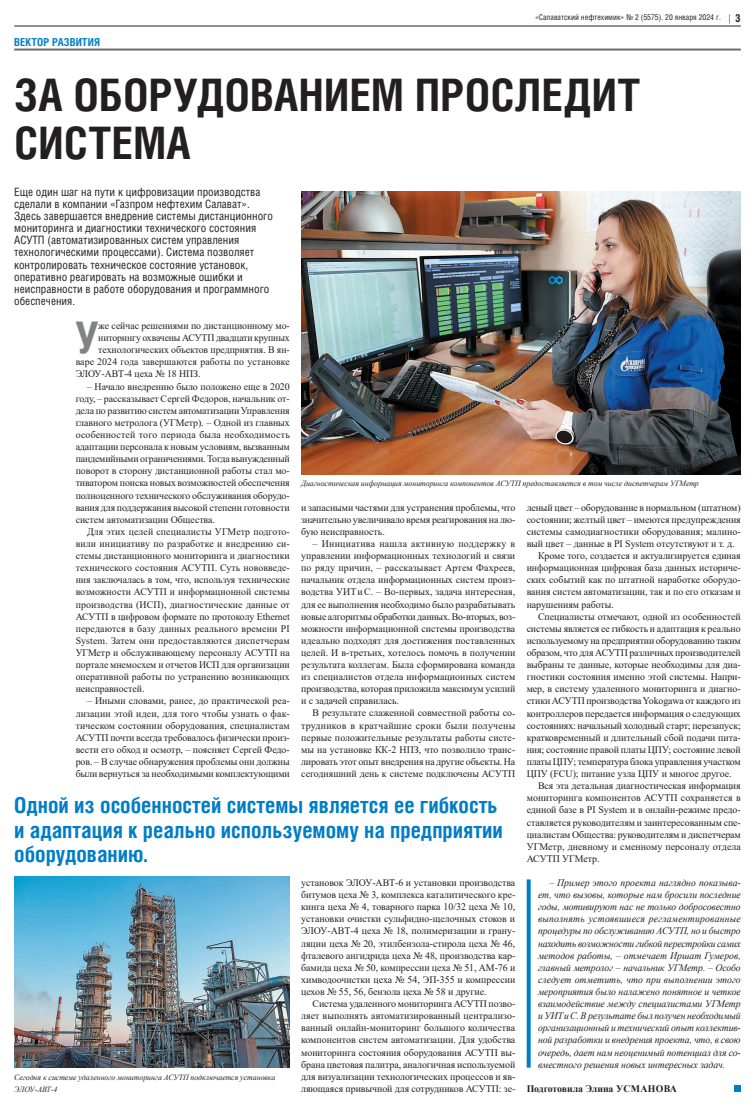
<style>
.page{position:relative;width:755px;height:1106px;background:#fff}
.page>*{position:absolute;margin:0;border:0;box-sizing:border-box;transform-origin:0 0}
.t1{font:700 44.8px/48.4px "Helios Cond";letter-spacing:.01em;color:#231f20}
.t2{font:700 43.5px "Helios Cond";color:#808285}
.t3{font:700 22px/24.2px "Helios Cond";color:#007ec5}
.t4{font:11.5px/12.1px "Helios Cond";color:#231f20}
.t5{font:700 11px "Helios Cond";letter-spacing:.01em;color:#007ec5}
.t6{font:700 11px "Helios Cond";color:#231f20}
.t7{font:10px/12.1px "Times New Roman";letter-spacing:-.005em;color:#231f20;text-align:justify}
.t8{font:italic 10px/12.1px "Times New Roman";letter-spacing:-.005em;color:#231f20;text-align:justify}
.t9{font:700 10px "Times New Roman";letter-spacing:-.005em;color:#231f20}
.t10{font:italic 8px/12.1px "Times New Roman";letter-spacing:-.005em;color:#231f20}
.t11{font:8px "Helios Cond";color:#231f20}
</style>
<div class="page">
<hr style="left:14px;top:49px;width:726px;height:2px;background:#6c6d70">
<hr style="left:14px;top:26px;width:726px;height:1px;background:#231f20">
<img style="left:301px;top:191px;width:439px;height:283px">
<img style="left:14px;top:876px;width:275px;height:191px">
<svg style="left:526px;top:879px;width:4px;height:188px"></svg>
<div style="left:733px;top:1085px;width:7px;height:6px;background:#007ec5"></div>
<p class="t5" style="left:14px;top:35px;width:87px">ВЕКТОР РАЗВИТИЯ</p>
<p class="t11" style="left:534px;top:12px;width:187px">«Салаватский нефтехимик» № 2 (5575). 20 января 2024 г.</p>
<p class="t6" style="left:734px;top:11px;width:7px">3</p>
<h1 class="t1" style="left:14px;top:70px;width:627px">ЗА ОБОРУДОВАНИЕМ ПРОСЛЕДИТ<br>СИСТЕМА</h1>
<p class="t4" style="left:14px;top:186px;width:260px">Еще один шаг на пути к цифровизации производства сделали в компании «Газпром нефтехим Салават».<br>Здесь завершается внедрение системы дистанционного мониторинга и диагностики технического состояния АСУТП (автоматизированных систем управления технологическими процессами). Система позволяет контролировать техническое состояние установок, оперативно реагировать на возможные ошибки и неисправности в работе оборудования и программного обеспечения.</p>
<h2 class="t2" style="left:75px;top:308px;width:25px">У</h2>
<p class="t7" style="left:98px;top:319px;width:193px">же сейчас решениями по дистанционному мо-</p>
<p class="t7" style="left:98px;top:331px;width:193px">ниторингу охвачены АСУТП двадцати крупных</p>
<p class="t7" style="left:98px;top:343px;width:193px">технологических объектов предприятия. В ян-</p>
<p class="t7" style="left:76px;top:355px;width:215px">варе 2024 года завершаются работы по установке</p>
<p class="t7" style="left:76px;top:368px;width:126px">ЭЛОУ-АВТ-4 цеха № 18 НПЗ.</p>
<p class="t7" style="left:76px;top:380px;width:215px;text-indent:11px">– Начало внедрению было положено еще в 2020 году, – рассказывает Сергей Федоров, начальник от&shy;дела по развитию систем автоматизации Управления главного метролога (УГМетр). – Одной из главных особенностей того периода была необходимость адаптации персонала к новым условиям, вызванным пандемийными ограничениями. Тогда вынужденный поворот в сторону дистанционной работы стал мо&shy;тиватором поиска новых возможностей обеспечения полноценного технического обслуживания оборудо&shy;вания для поддержания высокой степени готовности систем автоматизации Общества.</p>
<p class="t7" style="left:76px;top:525px;width:215px;text-indent:11px">Для этих целей специалисты УГМетр подгото&shy;вили инициативу по разработке и внедрению си&shy;стемы дистанционного мониторинга и диагностики технического состояния АСУТП. Суть нововведе&shy;ния заключалась в том, что, используя технические возможности АСУТП и информационной системы производства (ИСП), диагностические данные от АСУТП в цифровом формате по протоколу Ethernet передаются в базу данных реального времени PI System. Затем они предоставляются диспетчерам УГМетр и обслуживающему персоналу АСУТП на портале мнемосхем и отчетов ИСП для организации оперативной работы по устранению возникающих неисправностей.</p>
<p class="t7" style="left:76px;top:694px;width:215px;text-indent:11px">– Иными словами, ранее, до практической реа&shy;лизации этой идеи, для того чтобы узнать о фак&shy;тическом состоянии оборудования, специалистам АСУТП почти всегда требовалось физически произ&shy;вести его обход и осмотр, – поясняет Сергей Федо&shy;ров. – В случае обнаружения проблемы они должны были вернуться за необходимыми комплектующими</p>
<p class="t10" style="left:301px;top:477px;width:399px">Диагностическая информация мониторинга компонентов АСУТП предоставляется в том числе диспетчерам УГМетр</p>
<p class="t7" style="left:301px;top:501px;width:215px">и запасными частями для устранения проблемы, что значительно увеличивало время реагирования на лю&shy;бую неисправность.</p>
<p class="t7" style="left:301px;top:537px;width:215px;text-indent:11px">– Инициатива нашла активную поддержку в управлении информационных технологий и связи по ряду причин, – рассказывает Артем Фахреев, начальник отдела информационных систем произ&shy;водства УИТиС. – Во-первых, задача интересная, для ее выполнения необходимо было разрабатывать новые алгоритмы обработки данных. Во-вторых, воз&shy;можности информационной системы производства идеально подходят для достижения поставленных целей. И в-третьих, хотелось помочь в получении результата коллегам. Была сформирована команда из специалистов отдела информационных систем производства, которая приложила максимум усилий и с задачей справилась.</p>
<p class="t7" style="left:301px;top:706px;width:215px;text-indent:11px">В результате слаженной совместной работы со&shy;трудников в кратчайшие сроки были получены первые положительные результаты работы систе&shy;мы на установке КК-2 НПЗ, что позволило транс&shy;лировать этот опыт внедрения на другие объекты. На сегодняшний день к системе подключены АСУТП</p>
<p class="t7" style="left:526px;top:501px;width:215px">леный цвет – оборудование в нормальном (штатном)</p>
<p class="t7" style="left:526px;top:513px;width:215px">состоянии; желтый цвет – имеются предупреждения</p>
<p class="t7" style="left:526px;top:525px;width:215px">системы самодиагностики оборудования; малино-</p>
<p class="t7" style="left:526px;top:537px;width:209px">вый цвет – данные в PI System отсутствуют и т. д.</p>
<p class="t7" style="left:537px;top:549px;width:204px">Кроме того, создается и актуализируется единая</p>
<p class="t7" style="left:526px;top:561px;width:215px">информационная цифровая база данных историче-</p>
<p class="t7" style="left:526px;top:573px;width:215px">ских событий как по штатной наработке оборудо-</p>
<p class="t7" style="left:526px;top:585px;width:215px">вания систем автоматизации, так и по его отказам и</p>
<p class="t7" style="left:526px;top:598px;width:89px">нарушениям работы.</p>
<p class="t7" style="left:537px;top:610px;width:204px">Специалисты отмечают, одной из особенностей</p>
<p class="t7" style="left:526px;top:622px;width:215px">системы является ее гибкость и адаптация к реально</p>
<p class="t7" style="left:526px;top:634px;width:215px">используемому на предприятии оборудованию таким</p>
<p class="t7" style="left:526px;top:646px;width:215px">образом, что для АСУТП различных производителей</p>
<p class="t7" style="left:526px;top:658px;width:215px">выбраны те данные, которые необходимы для диа-</p>
<p class="t7" style="left:526px;top:670px;width:215px">гностики состояния именно этой системы. Напри-</p>
<p class="t7" style="left:526px;top:682px;width:215px">мер, в систему удаленного мониторинга и диагно-</p>
<p class="t7" style="left:526px;top:694px;width:215px">стики АСУТП производства Yokogawa от каждого из</p>
<p class="t7" style="left:526px;top:706px;width:215px">контроллеров передается информация о следующих</p>
<p class="t7" style="left:526px;top:719px;width:215px">состояниях: начальный холодный старт; перезапуск;</p>
<p class="t7" style="left:526px;top:731px;width:215px">кратковременный и длительный сбой подачи пита-</p>
<p class="t7" style="left:526px;top:743px;width:215px">ния; состояние правой платы ЦПУ; состояние левой</p>
<p class="t7" style="left:526px;top:755px;width:215px">платы ЦПУ; температура блока управления участком</p>
<p class="t7" style="left:526px;top:767px;width:206px">ЦПУ (FCU); питание узла ЦПУ и многое другое.</p>
<p class="t7" style="left:537px;top:779px;width:204px">Вся эта детальная диагностическая информация</p>
<p class="t7" style="left:526px;top:791px;width:215px">мониторинга компонентов АСУТП сохраняется в</p>
<p class="t7" style="left:526px;top:803px;width:215px">единой базе в PI System и в онлайн-режиме предо-</p>
<p class="t7" style="left:526px;top:815px;width:215px">ставляется руководителям и заинтересованным спе-</p>
<p class="t7" style="left:526px;top:828px;width:215px">циалистам Общества: руководителям и диспетчерам</p>
<p class="t7" style="left:526px;top:840px;width:215px">УГМетр, дневному и сменному персоналу отдела</p>
<p class="t7" style="left:526px;top:852px;width:74px">АСУТП УГМетр.</p>
<p class="t8" style="left:537px;top:876px;width:204px;text-indent:11px">– Пример этого проекта наглядно показыва&shy;ет, что вызовы, которые нам бросили последние годы, мотивируют нас не только добросовестно выполнять устоявшиеся регламентированные процедуры по обслуживанию АСУТП, но и быстро находить возможности гибкой перестройки самих методов работы, – отмечает Иршат Гумеров, главный метролог – начальник УГМетр. – Особо следует отметить, что при выполнении этого мероприятия было налажено понятное и четкое взаимодействие между специалистами УГМетр и УИТиС. В результате был получен необходимый организационный и технический опыт коллектив&shy;ной разработки и внедрения проекта, что, в свою очередь, дает нам неоценимый потенциал для со&shy;вместного решения новых интересных задач.</p>
<p class="t9" style="left:526px;top:1081px;width:152px">Подготовила Элина УСМАНОВА</p>
<h3 class="t3" style="left:14px;top:793px;width:490px">Одной из особенностей системы является ее гибкость и адаптация к реально используемому на предприятии оборудованию.</h3>
<p class="t7" style="left:301px;top:876px;width:215px">установок ЭЛОУ-АВТ-6 и установки производства битумов цеха № 3, комплекса каталитического кре&shy;кинга цеха № 4, товарного парка 10/32 цеха № 10, установки очистки сульфидно-щелочных стоков и ЭЛОУ-АВТ-4 цеха № 18, полимеризации и грану&shy;ляции цеха № 20, этилбензола-стирола цеха № 46, фталевого ангидрида цеха № 48, производства кар&shy;бамида цеха № 50, компрессии цеха № 51, АМ-76 и химводоочистки цеха № 54, ЭП-355 и компрессии цехов № 55, 56, бензола цеха № 58 и другие.</p>
<p class="t7" style="left:301px;top:997px;width:215px;text-indent:11px">Система удаленного мониторинга АСУТП позво&shy;ляет выполнять автоматизированный централизо&shy;ванный онлайн-мониторинг большого количества компонентов систем автоматизации. Для удобства мониторинга состояния оборудования АСУТП вы&shy;брана цветовая палитра, аналогичная используемой для визуализации технологических процессов и яв&shy;ляющаяся привычной для сотрудников АСУТП: зе-</p>
<p class="t10" style="left:14px;top:1070px;width:262px">Сегодня к системе удаленного мониторинга АСУТП подключается установка<br>ЭЛОУ-АВТ-4</p>
</div>
